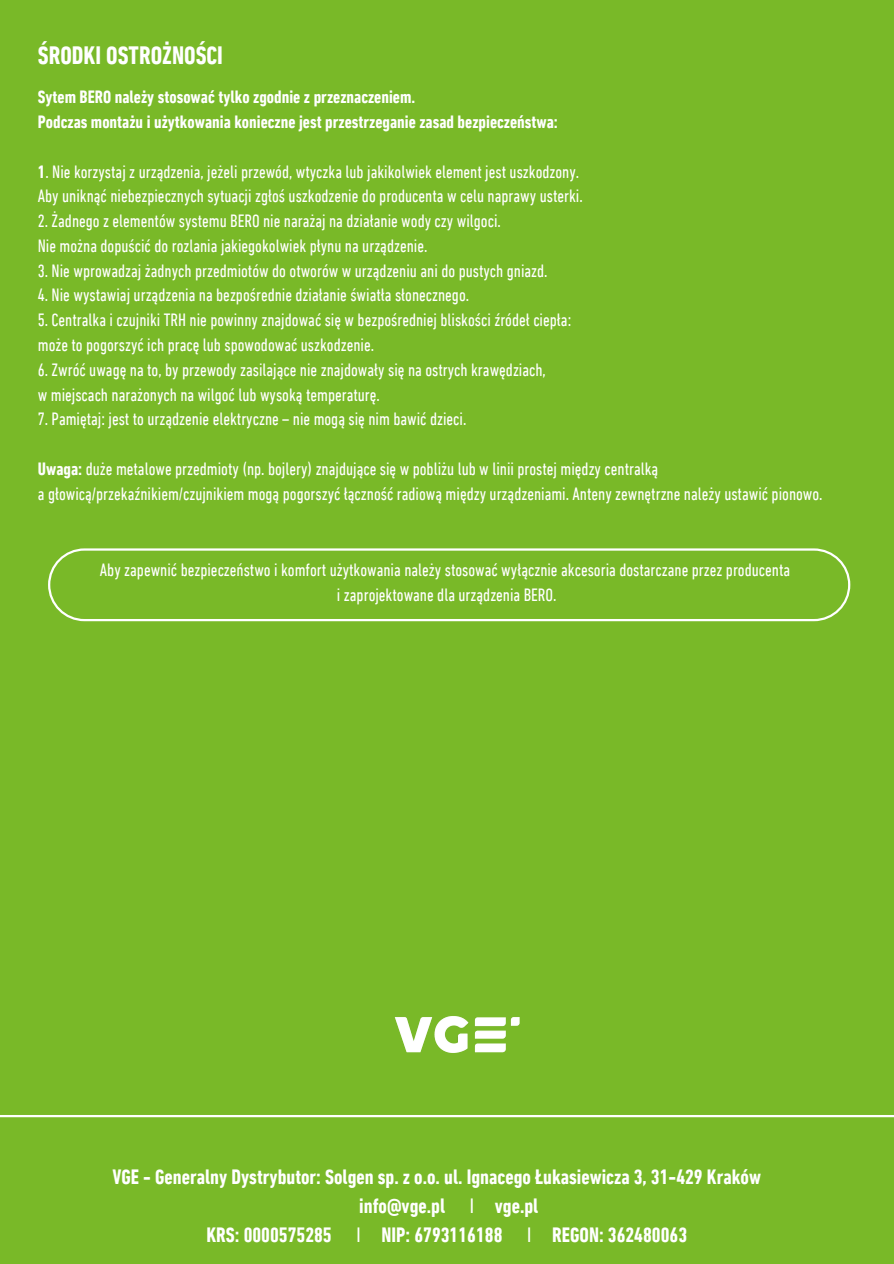
<style>
.page{position:relative;width:894px;height:1264px;background:#fff}
.page>*{position:absolute;margin:0;border:0;box-sizing:border-box;transform-origin:0 0}
.t1{font:700 condensed 25.65px "DIN Next LT Pro";color:#fff}
.t2{font:700 condensed 21.15px/29.2px "DIN Next LT Pro";color:#fff}
.t3{font:condensed 18.15px/24.8px "DIN Next LT Pro";color:#fff;text-align:center}
.t4{font:700 condensed 18.15px/24.8px "DIN Next LT Pro";color:#fff}
.s1{font-weight:700}
.s2{font-weight:400}
</style>
<div class="page">
<div style="left:0;top:0;width:893px;height:1263px;background:#79b928"></div>
<hr style="left:0;top:1114px;width:893px;height:3px;background:#fff">
<img style="left:394px;top:1016px;width:126px;height:37px">
<svg style="left:48px;top:548px;width:802px;height:73px"></svg>
<p class="t1" style="left:38px;top:45px;width:186px">ŚRODKI OSTROŻNOŚCI</p>
<p class="t4" style="left:38px;top:86px;width:521px">Sytem BERO należy stosować tylko zgodnie z przeznaczeniem.<br>Podczas montażu i użytkowania konieczne jest przestrzeganie zasad bezpieczeństwa:</p>
<p class="t3" style="left:38px;top:161px;width:542px"><span class="s1">1</span>. Nie korzystaj z urządzenia, jeżeli przewód, wtyczka lub jakikolwiek element jest uszkodzony.</p>
<p class="t3" style="left:38px;top:185px;width:546px">Aby uniknąć niebezpiecznych sytuacji zgłoś uszkodzenie do producenta w celu naprawy usterki.</p>
<p class="t3" style="left:38px;top:210px;width:464px">2. Żadnego z elementów systemu BERO nie narażaj na działanie wody czy wilgoci.</p>
<p class="t3" style="left:38px;top:235px;width:391px">Nie można dopuścić do rozlania jakiegokolwiek płynu na urządzenie.</p>
<p class="t3" style="left:38px;top:260px;width:511px">3. Nie wprowadzaj żadnych przedmiotów do otworów w urządzeniu ani do pustych gniazd.</p>
<p class="t3" style="left:38px;top:284px;width:433px">4. Nie wystawiaj urządzenia na bezpośrednie działanie światła słonecznego.</p>
<p class="t3" style="left:38px;top:309px;width:535px">5. Centralka i czujniki TRH nie powinny znajdować się w bezpośredniej bliskości źródeł ciepła:</p>
<p class="t3" style="left:38px;top:334px;width:338px">może to pogorszyć ich pracę lub spowodować uszkodzenie.</p>
<p class="t3" style="left:38px;top:359px;width:509px">6. Zwróć uwagę na to, by przewody zasilające nie znajdowały się na ostrych krawędziach,</p>
<p class="t3" style="left:38px;top:383px;width:343px">w miejscach narażonych na wilgoć lub wysoką temperaturę.</p>
<p class="t3" style="left:38px;top:408px;width:430px">7. Pamiętaj: jest to urządzenie elektryczne – nie mogą się nim bawić dzieci.</p>
<p class="t3" style="left:38px;top:458px;width:622px"><span class="s1">Uwaga:</span> duże metalowe przedmioty (np. bojlery) znajdujące się w pobliżu lub w linii prostej między centralką</p>
<h2 class="t3" style="left:38px;top:482px;width:786px">a głowicą/przekaźnikiem/czujnikiem mogą pogorszyć łączność radiową między urządzeniami. Anteny zewnętrzne należy ustawić pionowo.</h2>
<p class="t3" style="left:100px;top:559px;width:691px">Aby zapewnić bezpieczeństwo i komfort użytkowania należy stosować wyłącznie akcesoria dostarczane przez producenta i zaprojektowane dla urządzenia BERO.</p>
<h3 class="t2" style="left:112px;top:1163px;width:650px">VGE - Generalny Dystrybutor: Solgen sp. z o.o. ul. Ignacego Łukasiewicza 3, 31-429 Kraków</h3>
<p class="t2" style="left:206px;top:1192px;width:333px;text-indent:153px">info@vge.pl <span class="s2">I</span> vge.pl<br>KRS: 0000575285 <span class="s2">I</span> NIP: 6793116188 <span class="s2">I</span></p>
<p class="t2" style="left:552px;top:1222px;width:136px">REGON: 362480063</p>
</div>
